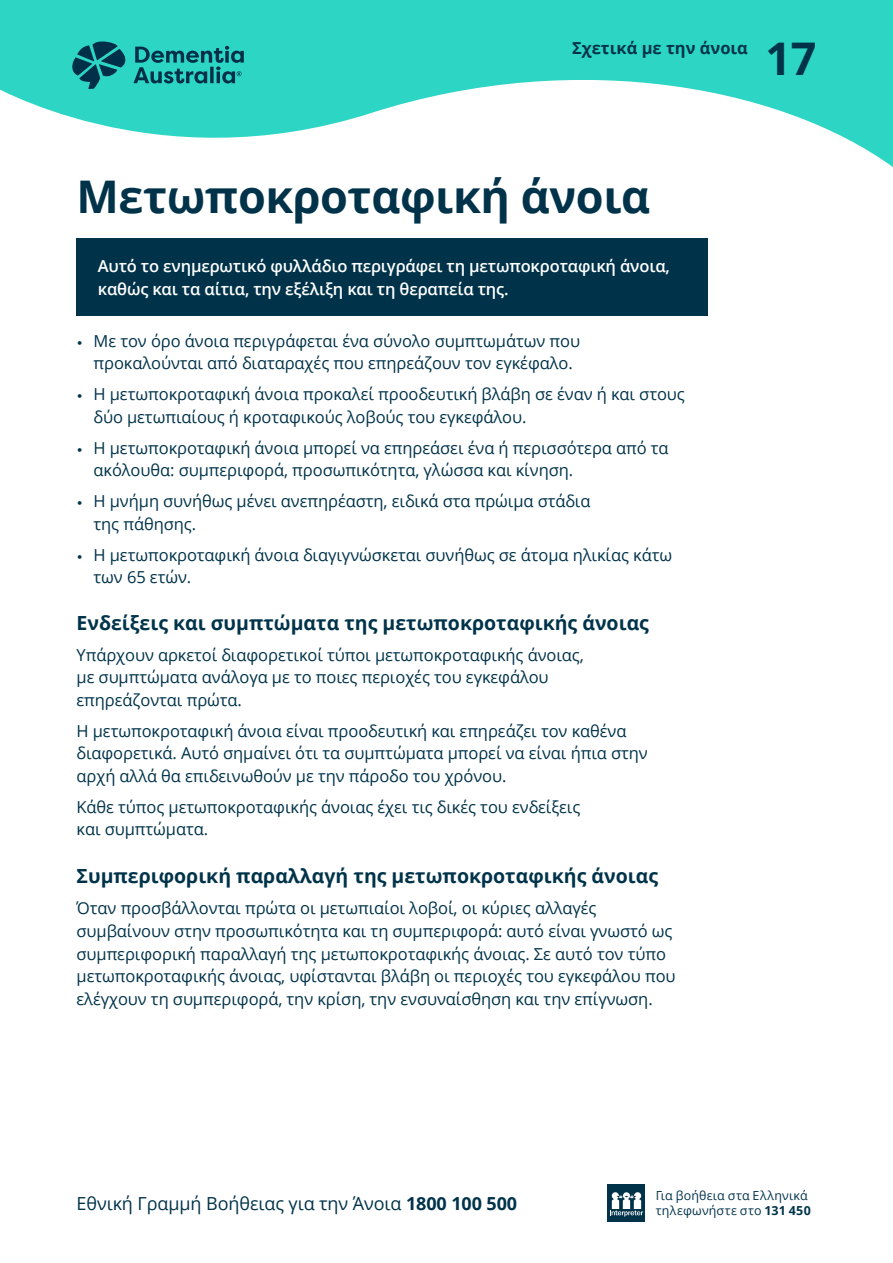
<style>
.page{position:relative;width:893px;height:1263px;background:#fff}
.page>*{position:absolute;margin:0;border:0;box-sizing:border-box;transform-origin:0 0}
.t1{font:700 45px "Open Sans";letter-spacing:-.01em;color:#00334a}
.t2{font:700 19.5px "Open Sans";color:#00334a}
.t3{font:18px "Open Sans";letter-spacing:-.005em;color:#00334a}
.t4{font:16.5px/22.5px "Open Sans";letter-spacing:-.005em;color:#00334a}
.t5{font:600 16.5px/22.5px "Open Sans";letter-spacing:-.01em;color:#fff}
.t6{font:700 16.5px "Open Sans";color:#00334a}
.t7{font:12.45px "Open Sans";letter-spacing:.015em;color:#00334a}
.s1{font-family:"Filson Pro"}
.s2{font-weight:700}
</style>
<div class="page">
<svg style="left:0;top:0;width:893px;height:167px;fill:#2cd5c4"></svg>
<svg style="left:72px;top:41px;width:172px;height:48px;background:#1d9d9a"></svg>
<div style="left:608px;top:1184px;width:37px;height:37px;background:#00334a"></div>
<svg style="left:610px;top:1192px;width:33px;height:24px"></svg>
<div style="left:77px;top:238px;width:631px;height:78px;background:#00334a"></div>
<p class="t6" style="left:572px;top:37px;width:177px">Σχετικά με την άνοια</p>
<p class="t1" style="left:765px;top:27px;width:52px">17</p>
<p class="t1" style="left:77px;top:165px;width:575px">Μετωποκροταφική άνοια</p>
<p class="t5" style="left:98px;top:254px;width:574px">Αυτό το ενημερωτικό φυλλάδιο περιγράφει τη μετωποκροταφική άνοια, καθώς και τα αίτια, την εξέλιξη και τη θεραπεία της.</p>
<p class="t4" style="left:77px;top:329px;width:505px;text-align:center"><span class="s1">•</span> Με τον όρο άνοια περιγράφεται ένα σύνολο συμπτωμάτων που προκαλούνται από διαταραχές που επηρεάζουν τον εγκέφαλο.</p>
<p class="t4" style="left:94px;top:383px;width:593px;text-indent:-17px"><span class="s1">•</span> Η μετωποκροταφική άνοια προκαλεί προοδευτική βλάβη σε έναν ή και στους δύο μετωπιαίους ή κροταφικούς λοβούς του εγκεφάλου.</p>
<p class="t4" style="left:94px;top:436px;width:577px;text-indent:-17px"><span class="s1">•</span> Η μετωποκροταφική άνοια μπορεί να επηρεάσει ένα ή περισσότερα από τα ακόλουθα: συμπεριφορά, προσωπικότητα, γλώσσα και κίνηση.</p>
<p class="t4" style="left:94px;top:490px;width:498px;text-indent:-17px"><span class="s1">•</span> Η μνήμη συνήθως μένει ανεπηρέαστη, ειδικά στα πρώιμα στάδια της πάθησης.</p>
<p class="t4" style="left:94px;top:543px;width:580px;text-indent:-17px"><span class="s1">•</span> Η μετωποκροταφική άνοια διαγιγνώσκεται συνήθως σε άτομα ηλικίας κάτω των 65 ετών.</p>
<p class="t2" style="left:77px;top:609px;width:574px">Ενδείξεις και συμπτώματα της μετωποκροταφικής άνοιας</p>
<p class="t4" style="left:77px;top:643px;width:509px">Υπάρχουν αρκετοί διαφορετικοί τύποι μετωποκροταφικής άνοιας, με συμπτώματα ανάλογα με το ποιες περιοχές του εγκεφάλου επηρεάζονται πρώτα.</p>
<p class="t4" style="left:77px;top:719px;width:573px">Η μετωποκροταφική άνοια είναι προοδευτική και επηρεάζει τον καθένα διαφορετικά. Αυτό σημαίνει ότι τα συμπτώματα μπορεί να είναι ήπια στην αρχή αλλά θα επιδεινωθούν με την πάροδο του χρόνου.</p>
<p class="t4" style="left:77px;top:795px;width:505px">Κάθε τύπος μετωποκροταφικής άνοιας έχει τις δικές του ενδείξεις και συμπτώματα.</p>
<p class="t2" style="left:77px;top:863px;width:583px">Συμπεριφορική παραλλαγή της μετωποκροταφικής άνοιας</p>
<p class="t4" style="left:77px;top:897px;width:601px">Όταν προσβάλλονται πρώτα οι μετωπιαίοι λοβοί, οι κύριες αλλαγές συμβαίνουν στην προσωπικότητα και τη συμπεριφορά: αυτό είναι γνωστό ως συμπεριφορική παραλλαγή της μετωποκροταφικής άνοιας. Σε αυτό τον τύπο μετωποκροταφικής άνοιας, υφίστανται βλάβη οι περιοχές του εγκεφάλου που ελέγχουν τη συμπεριφορά, την κρίση, την ενσυναίσθηση και την επίγνωση.</p>
<p class="t7" style="left:656px;top:1187px;width:153px">Για βοήθεια στα Ελληνικά</p>
<p class="t3" style="left:77px;top:1191px;width:442px">Εθνική Γραμμή Βοήθειας για την Άνοια <span class="s2">1800 100 500</span></p>
<p class="t7" style="left:656px;top:1202px;width:156px">τηλεφωνήστε στο <span class="s2">131 450</span></p>
</div>
